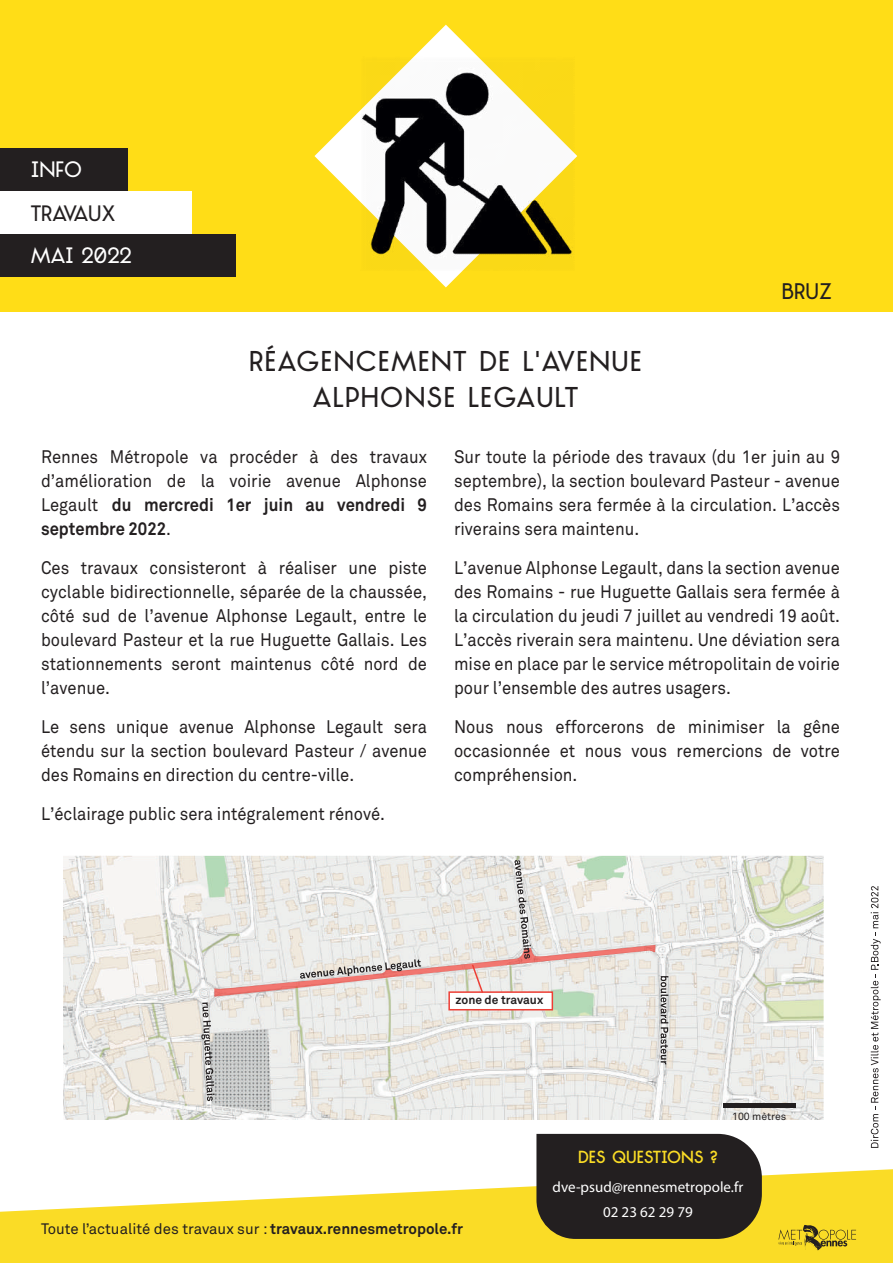
<style>
.page{position:relative;width:893px;height:1263px;background:#fff}
.page>*{position:absolute;margin:0;border:0;box-sizing:border-box;transform-origin:0 0}
.t1{font:27px/36px "TJ Evolette A";letter-spacing:.05em;color:#231f20;text-align:center}
.t2{font:21.3px "TJ Evolette A";color:#231f20}
.t3{font:21px "TJ Evolette A";color:#fff}
.t4{font:21px "TJ Evolette A";color:#231f20}
.t5{font:18px/24px "Akkurat";color:#231f20;text-align:justify;scale:.92 1}
.t6{font:700 16.5px "TJ Evolette A";color:#fadc26}
.t7{font:15px "Akkurat";color:#231f20}
.t8{font:15px/25px "Myriad Pro";color:#fff;text-align:center}
.t9{font:700 12px "Akkurat";color:#231f20}
.t10{font:10.5px "Akkurat";color:#231f20}
.s1{font-weight:700}
</style>
<div class="page">
<svg style="left:0;top:1169px;width:893px;height:94px;fill:#fadc26"></svg>
<svg style="left:778px;top:1225px;width:78px;height:25px;background:#cab224"></svg>
<div style="left:0;top:0;width:893px;height:311px;background:#ffdd17"></div>
<svg style="left:314px;top:25px;width:263px;height:262px"></svg>
<div style="left:0;top:234px;width:236px;height:42px;background:#231f20"></div>
<div style="left:0;top:191px;width:191px;height:43px;background:#fff"></div>
<div style="left:0;top:149px;width:128px;height:42px;background:#231f20"></div>
<img style="left:360px;top:57px;width:215px;height:214px">
<div style="left:536px;top:1134px;width:226px;height:105px;background:#231f20"></div>
<svg style="left:871px;top:886px;width:10px;height:262px"></svg>
<img style="left:64px;top:855px;width:760px;height:265px">
<div style="left:723px;top:1103px;width:72px;height:5px;background:#231f20"></div>
<svg style="left:661px;top:976px;width:7px;height:88px"></svg>
<svg style="left:201px;top:860px;width:454px;height:241px;background:#e5e2dd"></svg>
<p class="t3" style="left:31px;top:156px;width:53px">INFO</p>
<p class="t4" style="left:31px;top:200px;width:86px">TRAVAUX</p>
<p class="t3" style="left:31px;top:243px;width:102px">MAI 2022</p>
<h1 class="t1" style="left:249px;top:343px;width:394px">RÉAGENCEMENT DE L'AVENUE<br>ALPHONSE LEGAULT</h1>
<p class="t2" style="left:782px;top:278px;width:52px">BRUZ</p>
<p class="t5" style="left:41px;top:445px;width:421px">Rennes Métropole va procéder à des travaux d’amélioration de la voirie avenue Alphonse Legault <span class="s1">du mercredi 1er juin au vendredi 9 septembre 2022</span>.</p>
<p class="t5" style="left:41px;top:556px;width:421px">Ces travaux consisteront à réaliser une piste cyclable bidirectionnelle, séparée de la chaussée, côté sud de l’avenue Alphonse Legault, entre le boulevard Pasteur et la rue Huguette Gallais. Les stationnements seront maintenus côté nord de l’avenue.</p>
<p class="t5" style="left:41px;top:715px;width:421px">Le sens unique avenue Alphonse Legault sera étendu sur la section boulevard Pasteur / avenue des Romains en direction du centre-ville.</p>
<p class="t5" style="left:41px;top:802px;width:375px">L’éclairage public sera intégralement rénové.</p>
<p class="t5" style="left:454px;top:445px;width:421px">Sur toute la période des travaux (du 1er juin au 9 septembre), la section boulevard Pasteur - avenue des Romains sera fermée à la circulation. L’accès riverains sera maintenu.</p>
<p class="t5" style="left:454px;top:556px;width:421px">L’avenue Alphonse Legault, dans la section avenue des Romains - rue Huguette Gallais sera fermée à la circulation du jeudi 7 juillet au vendredi 19 août.<br>L’accès riverain sera maintenu. Une déviation sera mise en place par le service métropolitain de voirie pour l’ensemble des autres usagers.</p>
<p class="t5" style="left:454px;top:715px;width:421px">Nous nous efforcerons de minimiser la gêne occasionnée et nous vous remercions de votre compréhension.</p>
<p class="t9" style="left:456px;top:992px;width:89px">zone de travaux</p>
<p class="t10" style="left:732px;top:1110px;width:56px">100 mètres</p>
<p class="t6" style="left:578px;top:1147px;width:141px">DES QUESTIONS ?</p>
<p class="t8" style="left:553px;top:1174px;width:192px">dve-psud@rennesmetropole.fr<br>02 23 62 29 79</p>
<p class="t7" style="left:41px;top:1220px;width:423px">Toute l’actualité des travaux sur : <span class="s1">travaux.rennesmetropole.fr</span></p>
</div>
